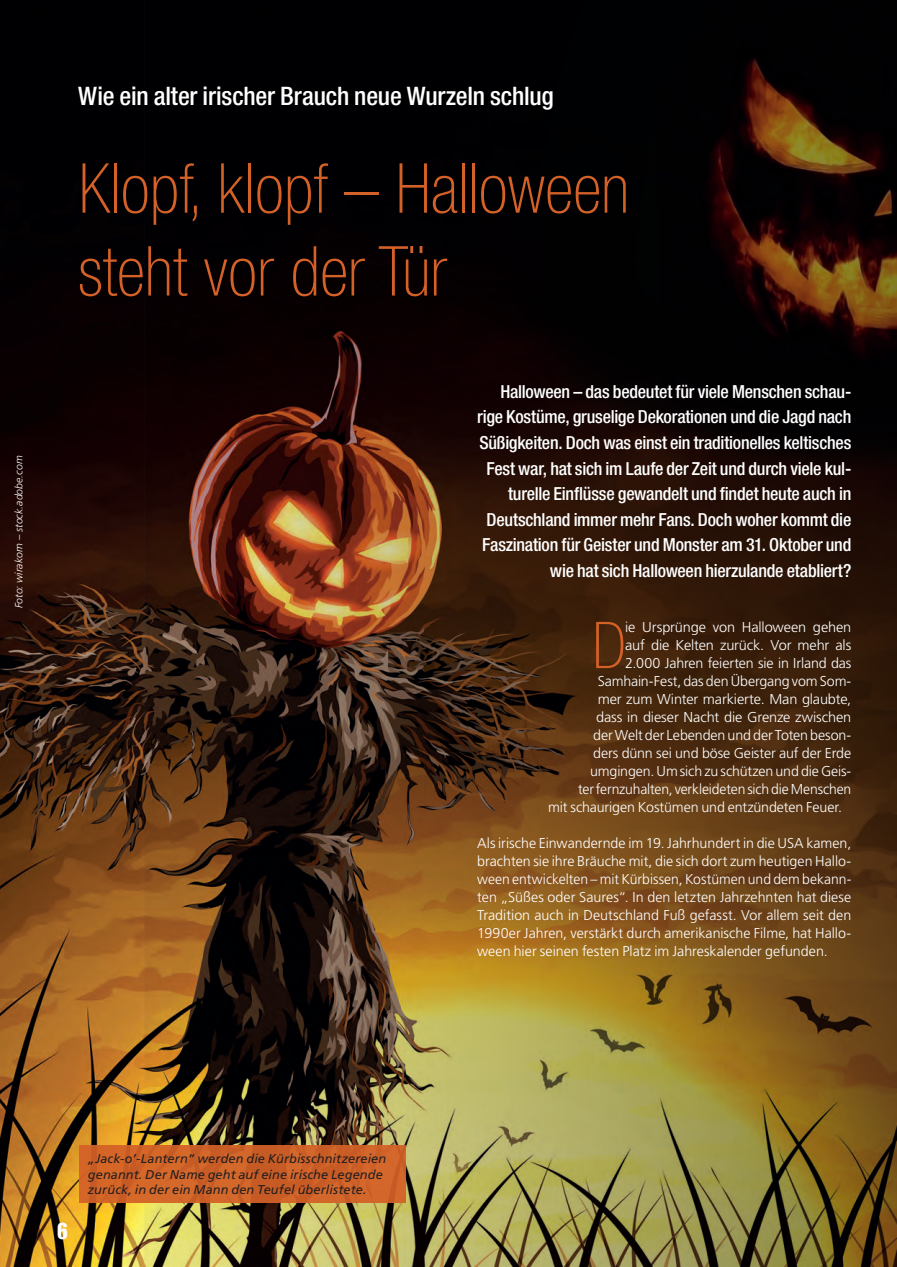
<style>
.page{position:relative;width:897px;height:1267px;background:#fff}
.page>*{position:absolute;margin:0;border:0;box-sizing:border-box;transform-origin:0 0}
.Headline_46pt__Standard{font:100 condensed 69px/82.8px "Helvetica Neue LT Pro";color:#d46127}
.Fließtext__Initial{font:100 condensed 64.65px "Helvetica Neue LT Pro";color:#d46127}
.Dachzeile__Standard{font:500 condensed 25.5px "Helvetica Neue LT Pro";letter-spacing:-.005em;color:#fff}
.Seitenzahl_gerade{font:22.5px "Impact LT Std";color:#fff}
.Anlauf{font:500 condensed 18px/25.5px "Helvetica Neue LT Pro";letter-spacing:-.015em;color:#fff;text-align:right}
.Fließtext__Initial-2{font:300 14.25px "Frutiger LT Pro";letter-spacing:-.01em;color:#fff}
.Fließtext{font:300 14.25px/18px "Frutiger LT Pro";color:#fff;text-align:justify}
.BU{font:italic 12.75px/15.3px "Frutiger LT Pro";letter-spacing:.01em;color:#231f20}
.Fotonachweis{font:italic 300 10.5px "Frutiger LT Std";color:#fff}
</style>
<div class="page">
<img style="left:0;top:0;width:144px;height:1266px">
<img style="left:144px;top:0;width:752px;height:1266px">
<img style="left:720px;top:113px;width:176px;height:401px">
<div style="left:79px;top:1145px;width:326px;height:57px;background:#d46127"></div>
<p class="Fotonachweis" style="left:13px;top:608px;width:154px;rotate:-90deg">Foto: wirakorn – stock.adobe.com</p>
<p class="Dachzeile__Standard" style="left:78px;top:81px;width:477px">Wie ein alter irischer Brauch neue Wurzeln schlug</p>
<p class="Headline_46pt__Standard" style="left:78px;top:147px;width:552px">Klopf, klopf – Halloween steht vor der Tür</p>
<p class="Anlauf" style="left:477px;top:378px;width:375px">Halloween – das bedeutet für viele Menschen schau&shy;rige Kostüme, gruselige Dekorationen und die Jagd nach Süßigkeiten. Doch was einst ein traditionelles keltisches Fest war, hat sich im Laufe der Zeit und durch viele kul&shy;turelle Einflüsse gewandelt und findet heute auch in Deutschland immer mehr Fans. Doch woher kommt die Faszination für Geister und Monster am 31. Oktober und wie hat sich Halloween hierzulande etabliert?</p>
<p class="Fließtext__Initial" style="left:592px;top:608px;width:35px">D</p>
<p class="Fließtext__Initial-2" style="left:625px;top:618px;width:228px">ie Ursprünge von Halloween gehen</p>
<p class="Fließtext__Initial-2" style="left:625px;top:636px;width:228px">auf die Kelten zurück. Vor mehr als</p>
<p class="Fließtext__Initial-2" style="left:625px;top:654px;width:228px">2.000 Jahren feierten sie in Irland das</p>
<p class="Fließtext__Initial-2" style="left:597px;top:672px;width:255px">Samhain-Fest, das den Übergang vom Som-</p>
<p class="Fließtext__Initial-2" style="left:597px;top:690px;width:255px">mer zum Winter markierte. Man glaubte,</p>
<p class="Fließtext__Initial-2" style="left:596px;top:708px;width:257px">dass in dieser Nacht die Grenze zwischen</p>
<p class="Fließtext__Initial-2" style="left:593px;top:726px;width:259px">der Welt der Lebenden und der Toten beson-</p>
<p class="Fließtext__Initial-2" style="left:593px;top:744px;width:259px">ders dünn sei und böse Geister auf der Erde</p>
<p class="Fließtext__Initial-2" style="left:590px;top:762px;width:263px">umgingen. Um sich zu schützen und die Geis-</p>
<p class="Fließtext__Initial-2" style="left:578px;top:780px;width:275px">ter fernzuhalten, verkleideten sich die Menschen</p>
<p class="Fließtext__Initial-2" style="left:548px;top:798px;width:295px">mit schaurigen Kostümen und entzündeten Feuer.</p>
<p class="Fließtext" style="left:477px;top:834px;width:375px">Als irische Einwandernde im 19. Jahrhundert in die USA kamen, brachten sie ihre Bräuche mit, die sich dort zum heutigen Hallo&shy;ween entwickelten – mit Kürbissen, Kostümen und dem bekann&shy;ten „Süßes oder Saures“. In den letzten Jahrzehnten hat diese Tradition auch in Deutschland Fuß gefasst. Vor allem seit den 1990er Jahren, verstärkt durch amerikanische Filme, hat Hallo&shy;ween hier seinen festen Platz im Jahreskalender gefunden.</p>
<p class="Seitenzahl_gerade" style="left:57px;top:1218px;width:12px">6</p>
<p class="BU" style="left:88px;top:1151px;width:300px">„Jack-o’-Lantern“ werden die Kürbisschnitzereien genannt. Der Name geht auf eine irische Legende zurück, in der ein Mann den Teufel überlistete.</p>
</div>
